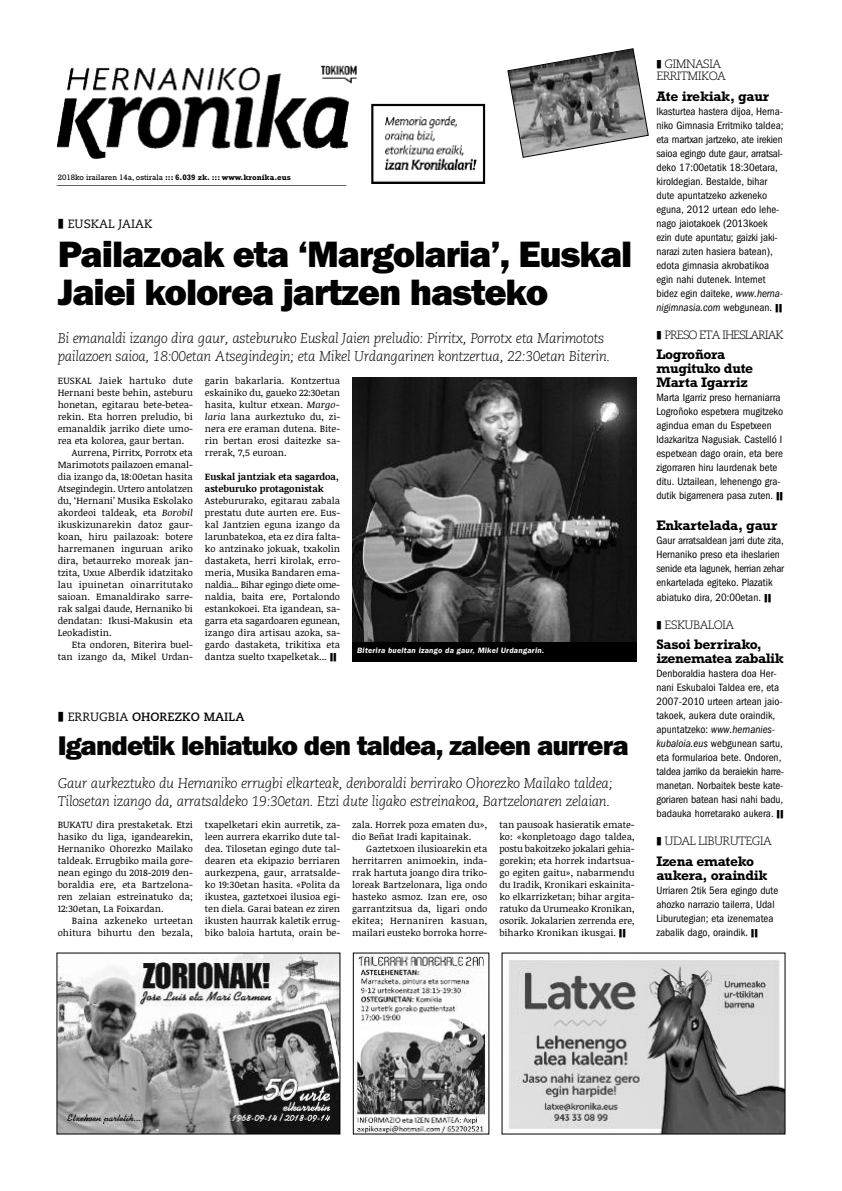
<style>
.page{position:relative;width:842px;height:1191px;background:#fff}
.page>*{position:absolute;margin:0;border:0;box-sizing:border-box;transform-origin:0 0}
.t1{font:800 38px/38px "Franklin Gothic";letter-spacing:-.03em;color:#000}
.t2{font:800 28px "Franklin Gothic";letter-spacing:-.035em;color:#050505}
.t3{font:italic 300 14px/18px "Caecilia LT Std";letter-spacing:-.03em;color:#000}
.t4{font:700 14px/14px "Rockwell";letter-spacing:-.02em;color:#000}
.t5{font:300 12px/12px "Caecilia LT Std";letter-spacing:-.055em;color:#000;text-align:center}
.t6{font:700 12px "Caecilia LT Std";color:#050505}
.t7{font:300 12px "Caecilia LT Std";letter-spacing:-.09em;color:#000}
.t8{font:12px "Caecilia LT Std";color:#050505}
.t9{font:condensed 11px/14px "ITC Franklin Gothic Std";color:#000}
.t10{font:9.5px/12px "Noticia Text";color:#000;text-align:justify}
.t11{font:700 9.5px/12px "Noticia Text";letter-spacing:-.005em;color:#000}
.t12{font:9.5px "Noticia Text";letter-spacing:.02em;color:#000}
.t13{font:9.5px "Noticia Text";letter-spacing:.025em;color:#000}
.t14{font:700 8px "Rockwell";color:#000}
.t15{font:italic 600 8px "Franklin Gothic";letter-spacing:.03em;color:#fff}
.s1{font-weight:400}
.s2{font-style:italic}
</style>
<div class="page">
<img style="left:353px;top:65px;width:4px;height:14px">
<img style="left:59px;top:954px;width:279px;height:178px">
<div style="left:57px;top:952px;width:283px;height:182px;border:1px solid #000"></div>
<img style="left:508px;top:959px;width:275px;height:173px">
<img style="left:355px;top:954px;width:132px;height:178px">
<img style="left:57px;top:65px;width:296px;height:94px">
<svg style="left:56px;top:185px;width:291px;height:1px"></svg>
<img style="left:371px;top:104px;width:115px;height:80px">
<svg style="left:508px;top:48px;width:141px;height:110px"></svg>
<img style="left:352px;top:378px;width:284px;height:264px">
<div style="left:352px;top:642px;width:284px;height:19px;background:#000"></div>
<p class="t14" style="left:58px;top:173px;width:235px"><span class="s1">2018ko irailaren 14a, ostirala</span> ::: 6.039 zk. ::: www.kronika.eus</p>
<p class="t8" style="left:68px;top:218px;width:86px">EUSKAL JAIAK</p>
<h1 class="t1" style="left:58px;top:235px;width:576px">Pailazoak eta ‘Margolaria’, Euskal<br>Jaiei kolorea jartzen hasteko</h1>
<h3 class="t3" style="left:58px;top:330px;width:554px">Bi emanaldi izango dira gaur, asteburuko Euskal Jaien preludio: Pirritx, Porrotx eta Marimotots pailazoen saioa, 18:00etan Atsegindegin; eta Mikel Urdangarinen kontzertua, 22:30etan Biterin.</h3>
<p class="t13" style="left:58px;top:375px;width:137px">EUSKAL Jaiek hartuko dute</p>
<p class="t10" style="left:58px;top:387px;width:137px">Hernani beste behin, asteburu</p>
<p class="t10" style="left:58px;top:399px;width:137px">honetan, egitarau bete-betea-</p>
<p class="t10" style="left:58px;top:411px;width:137px">rekin. Eta horren preludio, bi</p>
<p class="t10" style="left:58px;top:423px;width:137px">emanaldik jarriko diete umo-</p>
<p class="t10" style="left:58px;top:435px;width:128px">rea eta kolorea, gaur bertan.</p>
<p class="t10" style="left:72px;top:447px;width:123px">Aurrena, Pirritx, Porrotx eta</p>
<p class="t10" style="left:58px;top:459px;width:137px">Marimotots pailazoen emanal-</p>
<p class="t10" style="left:58px;top:471px;width:137px">dia izango da, 18:00etan hasita</p>
<p class="t10" style="left:58px;top:483px;width:137px">Atsegindegin. Urtero antolatzen</p>
<p class="t10" style="left:58px;top:495px;width:137px">du, ‘Hernani’ Musika Eskolako</p>
<p class="t10" style="left:58px;top:507px;width:137px">akordeoi taldeak, eta <span class="s2">Borobil</span></p>
<p class="t10" style="left:58px;top:519px;width:137px">ikuskizunarekin datoz gaur-</p>
<p class="t10" style="left:58px;top:531px;width:137px">koan, hiru pailazoak: botere</p>
<p class="t10" style="left:58px;top:543px;width:137px">harremanen inguruan ariko</p>
<p class="t10" style="left:58px;top:555px;width:137px">dira, betaurreko moreak jan-</p>
<p class="t10" style="left:58px;top:567px;width:137px">tzita, Uxue Alberdik idatzitako</p>
<p class="t12" style="left:58px;top:579px;width:137px">lau ipuinetan oinarritutako</p>
<p class="t10" style="left:58px;top:591px;width:137px">saioan. Emanaldirako sarre-</p>
<p class="t10" style="left:58px;top:603px;width:137px">rak salgai daude, Hernaniko bi</p>
<p class="t10" style="left:58px;top:615px;width:137px">dendatan: Ikusi-Makusin eta</p>
<p class="t10" style="left:58px;top:627px;width:55px">Leokadistin.</p>
<p class="t10" style="left:72px;top:639px;width:123px">Eta ondoren, Biterira buel-</p>
<p class="t10" style="left:58px;top:651px;width:137px">tan izango da, Mikel Urdan-</p>
<p class="t10" style="left:205px;top:375px;width:137px">garin bakarlaria. Kontzertua eskainiko du, gaueko 22:30etan hasita, kultur etxean. <span class="s2">Margo&shy;laria</span> lana aurkeztuko du, zi&shy;nera ere eraman dutena. Bite&shy;rin bertan erosi daitezke sa&shy;rrerak, 7,5 euroan.</p>
<p class="t11" style="left:205px;top:471px;width:135px">Euskal jantziak eta sagardoa, asteburuko protagonistak</p>
<p class="t10" style="left:205px;top:495px;width:137px">Astebururako, egitarau zabala prestatu dute aurten ere. Eus&shy;kal Jantzien eguna izango da larunbatekoa, eta ez dira falta&shy;ko antzinako jokuak, txakolin dastaketa, herri kirolak, erro&shy;meria, Musika Bandaren ema&shy;naldia... Bihar egingo diete ome&shy;naldia, baita ere, Portalondo estankokoei. Eta igandean, sa&shy;garra eta sagardoaren egunean, izango dira artisau azoka, sa&shy;gardo dastaketa, trikitixa eta dantza suelto txapelketak...</p>
<p class="t15" style="left:357px;top:645px;width:188px">Biterira bueltan izango da gaur, Mikel Urdangarin.</p>
<p class="t6" style="left:68px;top:712px;width:178px"><span class="s1">ERRUGBIA</span> OHOREZKO MAILA</p>
<h2 class="t2" style="left:58px;top:729px;width:573px">Igandetik lehiatuko den taldea, zaleen aurrera</h2>
<h3 class="t3" style="left:58px;top:775px;width:556px">Gaur aurkeztuko du Hernaniko errugbi elkarteak, denboraldi berrirako Ohorezko Mailako taldea;<br>Tilosetan izango da, arratsaldeko 19:30etan. Etzi dute ligako estreinakoa, Bartzelonaren zelaian.</h3>
<p class="t10" style="left:58px;top:819px;width:137px">BUKATU dira prestaketak. Etzi hasiko du liga, igandearekin, Hernaniko Ohorezko Mailako taldeak. Errugbiko maila gore&shy;nean egingo du 2018-2019 den&shy;boraldia ere, eta Bartzelona&shy;ren zelaian estreinatuko da; 12:30etan, La Foixardan.</p>
<p class="t10" style="left:58px;top:915px;width:137px;text-align:right">Baina azkeneko urteetan ohitura bihurtu den bezala,</p>
<p class="t10" style="left:205px;top:819px;width:137px">txapelketari ekin aurretik, za&shy;leen aurrera ekarriko dute tal&shy;dea. Tilosetan egingo dute tal&shy;dearen eta ekipazio berriaren aurkezpena, gaur, arratsalde&shy;ko 19:30etan hasita. «Polita da ikustea, gaztetxoei ilusioa egi&shy;ten diela. Garai batean ez ziren ikusten haurrak kaletik errug&shy;biko baloia hartuta, orain be-</p>
<p class="t10" style="left:352px;top:819px;width:137px">zala. Horrek poza ematen du», dio Beñat Iradi kapitainak.</p>
<p class="t10" style="left:352px;top:843px;width:137px;text-indent:14px">Gaztetxoen ilusioarekin eta herritarren animoekin, inda&shy;rrak hartuta joango dira triko&shy;loreak Bartzelonara, liga ondo hasteko asmoz. Izan ere, oso garrantzitsua da, ligari ondo ekitea; Hernaniren kasuan, mailari eusteko borroka horre-</p>
<p class="t10" style="left:499px;top:819px;width:137px">tan pausoak hasieratik emate&shy;ko: «konpletoago dago taldea, postu bakoitzeko jokalari gehia&shy;gorekin; eta horrek indartsua&shy;go egiten gaitu», nabarmendu du Iradik, Kronikari eskainita&shy;ko elkarrizketan; bihar argita&shy;ratuko da Urumeako Kronikan, osorik. Jokalarien zerrenda ere, biharko Kronikan ikusgai.</p>
<p class="t5" style="left:656px;top:59px;width:71px">GIMNASIA<br>ERRITMIKOA</p>
<h3 class="t4" style="left:656px;top:89px;width:114px">Ate irekiak, gaur</h3>
<p class="t9" style="left:656px;top:105px;width:128px">Ikasturtea hastera dijoa, Herna&shy;niko Gimnasia Erritmiko taldea; eta martxan jartzeko, ate irekien saioa egingo dute gaur, arratsal&shy;deko 17:00etatik 18:30etara, kiroldegian. Bestalde, bihar dute apuntatzeko azkeneko eguna, 2012 urtean edo lehe&shy;nago jaiotakoek (2013koek ezin dute apuntatu; gaizki jaki&shy;narazi zuten hasiera batean), edota gimnasia akrobatikoa egin nahi dutenek. Internet bidez egin daiteke, <span class="s2">www.herna&shy;nigimnasia.com</span> webgunean.</p>
<p class="t7" style="left:664px;top:329px;width:121px">PRESO ETA IHESLARIAK</p>
<h3 class="t4" style="left:656px;top:347px;width:98px">Logroñora mugituko dute<br>Marta Igarriz</h3>
<p class="t9" style="left:656px;top:392px;width:128px">Marta Igarriz preso hernaniarra<br>Logroñoko espetxera mugitzeko agindua eman du Espetxeen<br>Idazkaritza Nagusiak. Castelló I espetxean dago orain, eta bere zigorraren hiru laurdenak bete ditu. Uztailean, lehenengo gra&shy;dutik bigarrenera pasa zuten.</p>
<h3 class="t4" style="left:656px;top:518px;width:122px">Enkartelada, gaur</h3>
<p class="t9" style="left:656px;top:535px;width:129px">Gaur arratsaldean jarri dute zita,<br>Hernaniko preso eta iheslarien senide eta lagunek, herrian zehar enkartelada egiteko. Plazatik abiatuko dira, 20:00etan.</p>
<p class="t5" style="left:664px;top:619px;width:71px">ESKUBALOIA</p>
<h3 class="t4" style="left:656px;top:637px;width:129px">Sasoi berrirako, izenematea zabalik</h3>
<p class="t9" style="left:656px;top:667px;width:129px">Denboraldia hastera doa Her&shy;nani Eskubaloi Taldea ere, eta<br>2007-2010 urteen artean jaio&shy;takoek, aukera dute oraindik, apuntatzeko: <span class="s2">www.hernanies&shy;kubaloia.eus</span> webgunean sartu, eta formularioa bete. Ondoren, taldea jarriko da beraiekin harre&shy;manetan. Norbaitek beste kate&shy;goriaren batean hasi nahi badu, badauka horretarako aukera.</p>
<p class="t5" style="left:664px;top:836px;width:109px">UDAL LIBURUTEGIA</p>
<h3 class="t4" style="left:656px;top:854px;width:113px">Izena emateko aukera, oraindik</h3>
<p class="t9" style="left:656px;top:884px;width:123px">Urriaren 2tik 5era egingo dute ahozko narrazio tailerra, Udal<br>Liburutegian; eta izenematea zabalik dago, oraindik.</p>
</div>
